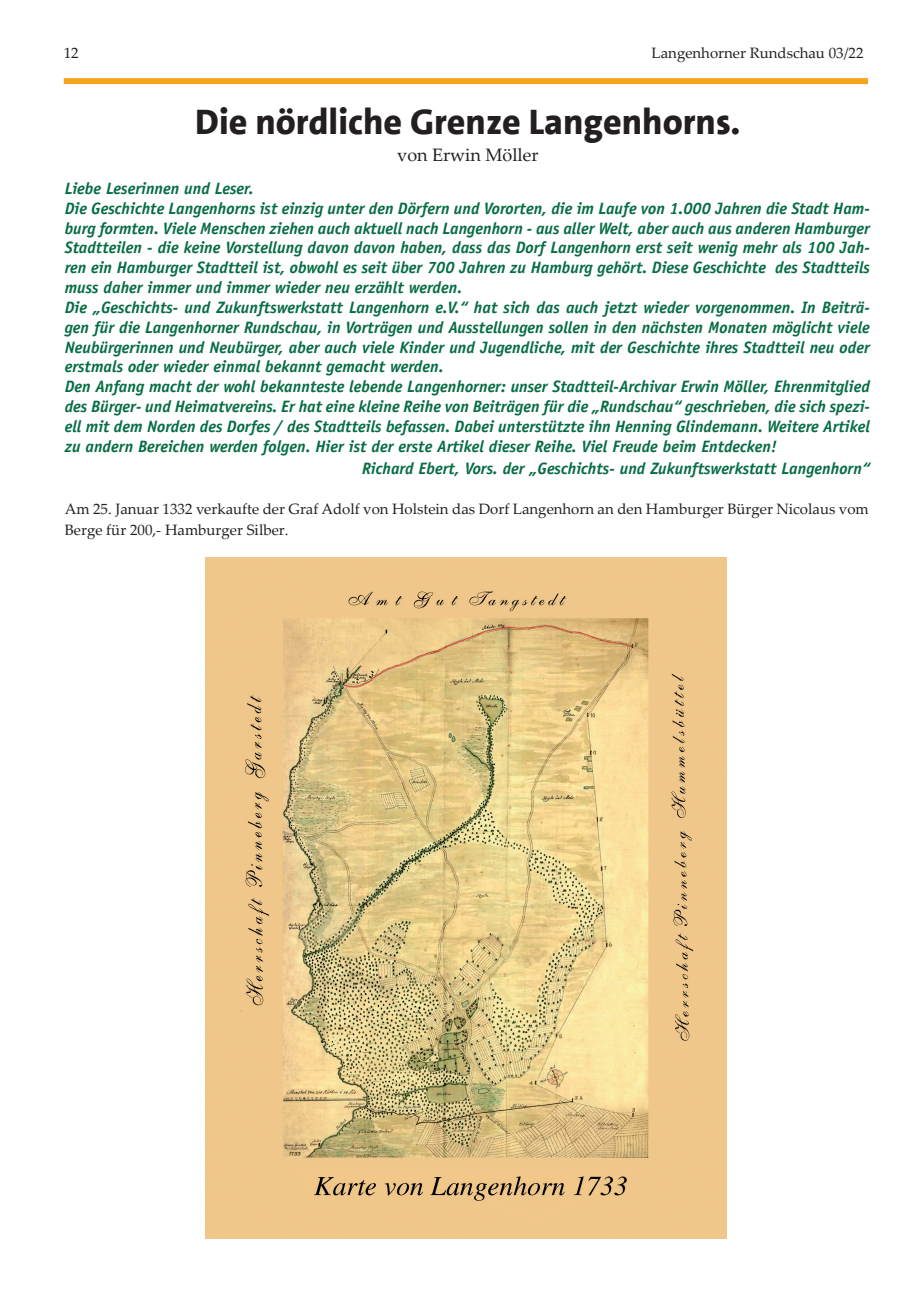
<style>
.page{position:relative;width:919px;height:1289px;background:#fff}
.page>*{position:absolute;margin:0;border:0;box-sizing:border-box;transform-origin:0 0}
.t1{font:800 36px "SPD The Sans";color:#231f20}
.t2{font:18px "Palatino Linotype";color:#231f20}
.t3{font:italic 700 16.5px/19.8px "Officina Sans";color:#076d43}
.t4{font:15px/21px "Palatino Linotype";color:#231f20}
</style>
<div class="page">
<div style="left:64px;top:78px;width:803px;height:6px;background:#f5a41d"></div>
<img style="left:205px;top:557px;width:522px;height:681px">
<p class="t4" style="left:64px;top:42px;width:16px">12</p>
<p class="t4" style="left:651px;top:42px;width:213px">Langenhorner Rundschau 03/22</p>
<h1 class="t1" style="left:195px;top:99px;width:546px">Die nördliche Grenze Langenhorns.</h1>
<p class="t2" style="left:397px;top:142px;width:143px">von Erwin Möller</p>
<p class="t3" style="left:65px;top:178px;width:806px">Liebe Leserinnen und Leser.<br>Die Geschichte Langenhorns ist einzig unter den Dörfern und Vororten, die im Laufe von 1.000 Jahren die Stadt Ham&shy;burg formten. Viele Menschen ziehen auch aktuell nach Langenhorn - aus aller Welt, aber auch aus anderen Hamburger Stadtteilen - die keine Vorstellung davon davon haben, dass das Dorf Langenhorn erst seit wenig mehr als 100 Jah&shy;ren ein Hamburger Stadtteil ist, obwohl es seit über 700 Jahren zu Hamburg gehört. Diese Geschichte des Stadtteils muss daher immer und immer wieder neu erzählt werden.<br>Die „Geschichts- und Zukunftswerkstatt Langenhorn e.V.“ hat sich das auch jetzt wieder vorgenommen. In Beiträ&shy;gen für die Langenhorner Rundschau, in Vorträgen und Ausstellungen sollen in den nächsten Monaten möglicht viele Neubürgerinnen und Neubürger, aber auch viele Kinder und Jugendliche, mit der Geschichte ihres Stadtteil neu oder erstmals oder wieder einmal bekannt gemacht werden.<br>Den Anfang macht der wohl bekannteste lebende Langenhorner: unser Stadtteil-Archivar Erwin Möller, Ehrenmitglied des Bürger- und Heimatvereins. Er hat eine kleine Reihe von Beiträgen für die „Rundschau“ geschrieben, die sich spezi&shy;ell mit dem Norden des Dorfes / des Stadtteils befassen. Dabei unterstützte ihn Henning Glindemann. Weitere Artikel zu andern Bereichen werden folgen. Hier ist der erste Artikel dieser Reihe. Viel Freude beim Entdecken!</p>
<p class="t3" style="left:362px;top:458px;width:509px">Richard Ebert, Vors. der „Geschichts- und Zukunftswerkstatt Langenhorn“</p>
<p class="t4" style="left:65px;top:498px;width:805px">Am 25. Januar 1332 verkaufte der Graf Adolf von Holstein das Dorf Langenhorn an den Hamburger Bürger Nicolaus vom<br>Berge für 200,- Hamburger Silber.</p>
</div>
